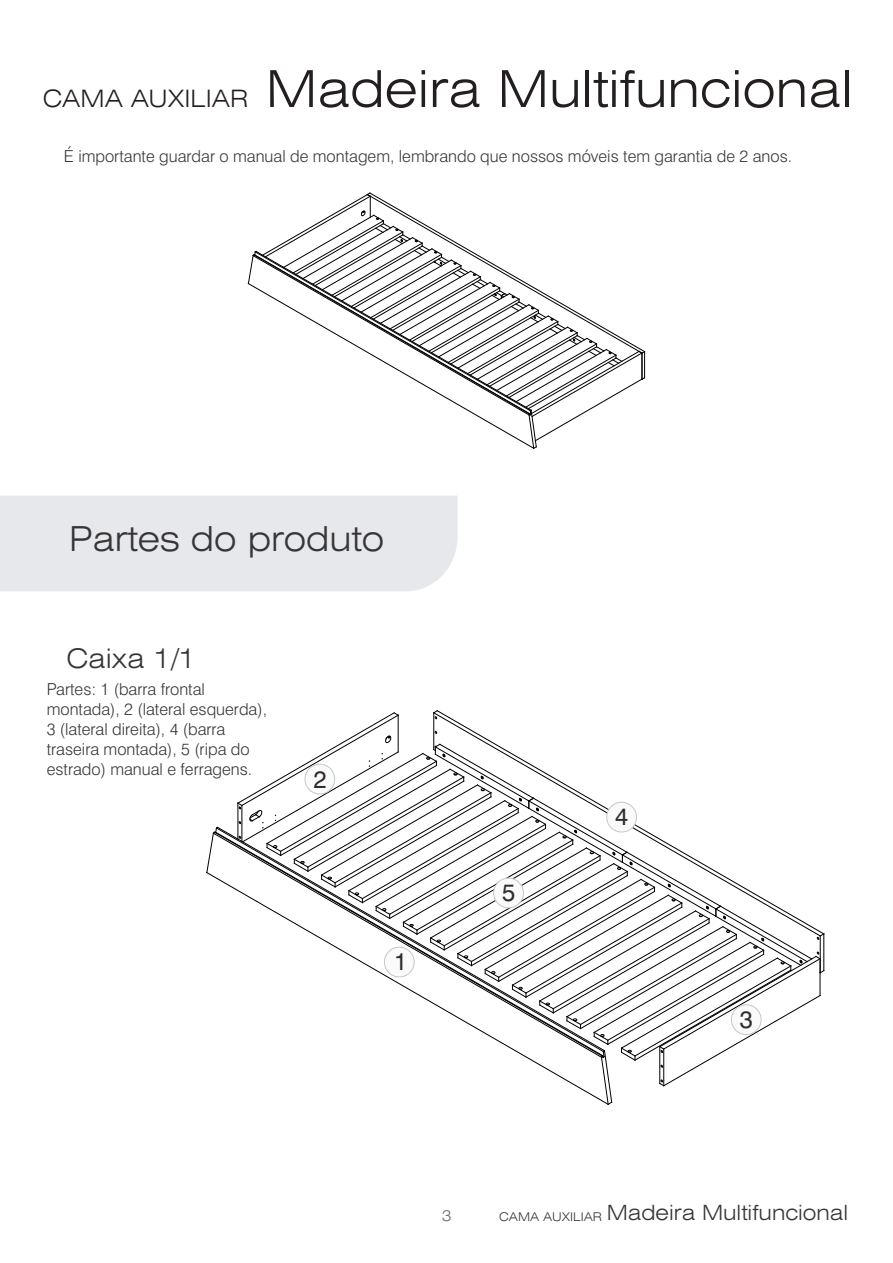
<style>
.page{position:relative;width:893px;height:1263px;background:#fff}
.page>*{position:absolute;margin:0;border:0;box-sizing:border-box;transform-origin:0 0}
.t1{font:300 expanded 51px "Swiss 721 BT";color:#241f1f}
.t2{font:300 expanded 34.5px "Swiss 721 BT";color:#373535}
.t3{font:300 expanded 27px "Swiss 721 BT";color:#373535}
.t4{font:24px "Swiss 721 BT";color:#312d2d}
.t5{font:300 expanded 21px "Swiss 721 BT";color:#373535}
.t6{font:300 16.5px/19.8px "Swiss 721 BT";color:#373535}
.t7{font:300 expanded 15px "Swiss 721 BT";color:#6a6b6d}
.s1{font-size:24px}
.s2{font-size:12px}
</style>
<div class="page">
<div style="left:0;top:496px;width:458px;height:95px;background:#e7e8ec"></div>
<svg style="left:248px;top:192px;width:397px;height:257px"></svg>
<svg style="left:206px;top:826px;width:12px;height:47px"></svg>
<svg style="left:214px;top:831px;width:23px;height:60px"></svg>
<svg style="left:237px;top:710px;width:588px;height:395px"></svg>
<div style="left:305px;top:764px;width:30px;height:30px;background:#fafafa;border:1px solid #c4c9c5;border-radius:50%"></div>
<div style="left:606px;top:802px;width:31px;height:30px;background:#fafafa;border:1px solid #c4c9c5;border-radius:50%"></div>
<div style="left:493px;top:878px;width:31px;height:30px;background:#fafafa;border:1px solid #c4c9c5;border-radius:50%"></div>
<div style="left:731px;top:1004px;width:30px;height:31px;background:#fafafa;border:1px solid #c4c9c5;border-radius:50%"></div>
<h1 class="t1" style="left:43px;top:68px;width:811px"><span class="s1">CAMA AUXILIAR</span> Madeira Multifuncional</h1>
<p class="t6" style="left:64px;top:147px;width:730px">É importante guardar o manual de montagem, lembrando que nossos móveis tem garantia de 2 anos.</p>
<h2 class="t2" style="left:69px;top:525px;width:316px">Partes do produto</h2>
<h3 class="t3" style="left:66px;top:647px;width:131px">Caixa 1/1</h3>
<p class="t6" style="left:47px;top:681px;width:222px">Partes: 1 (barra frontal montada), 2 (lateral esquerda),<br>3 (lateral direita), 4 (barra traseira montada), 5 (ripa do estrado) manual e ferragens.</p>
<h3 class="t4" style="left:313px;top:769px;width:15px">2</h3>
<h3 class="t4" style="left:394px;top:952px;width:15px">1</h3>
<h3 class="t4" style="left:502px;top:883px;width:15px">5</h3>
<h3 class="t4" style="left:615px;top:807px;width:15px">4</h3>
<h3 class="t4" style="left:740px;top:1009px;width:15px">3</h3>
<p class="t7" style="left:442px;top:1209px;width:11px">3</p>
<p class="t5" style="left:499px;top:1204px;width:351px"><span class="s2">CAMA AUXILIAR</span> Madeira Multifuncional</p>
</div>
